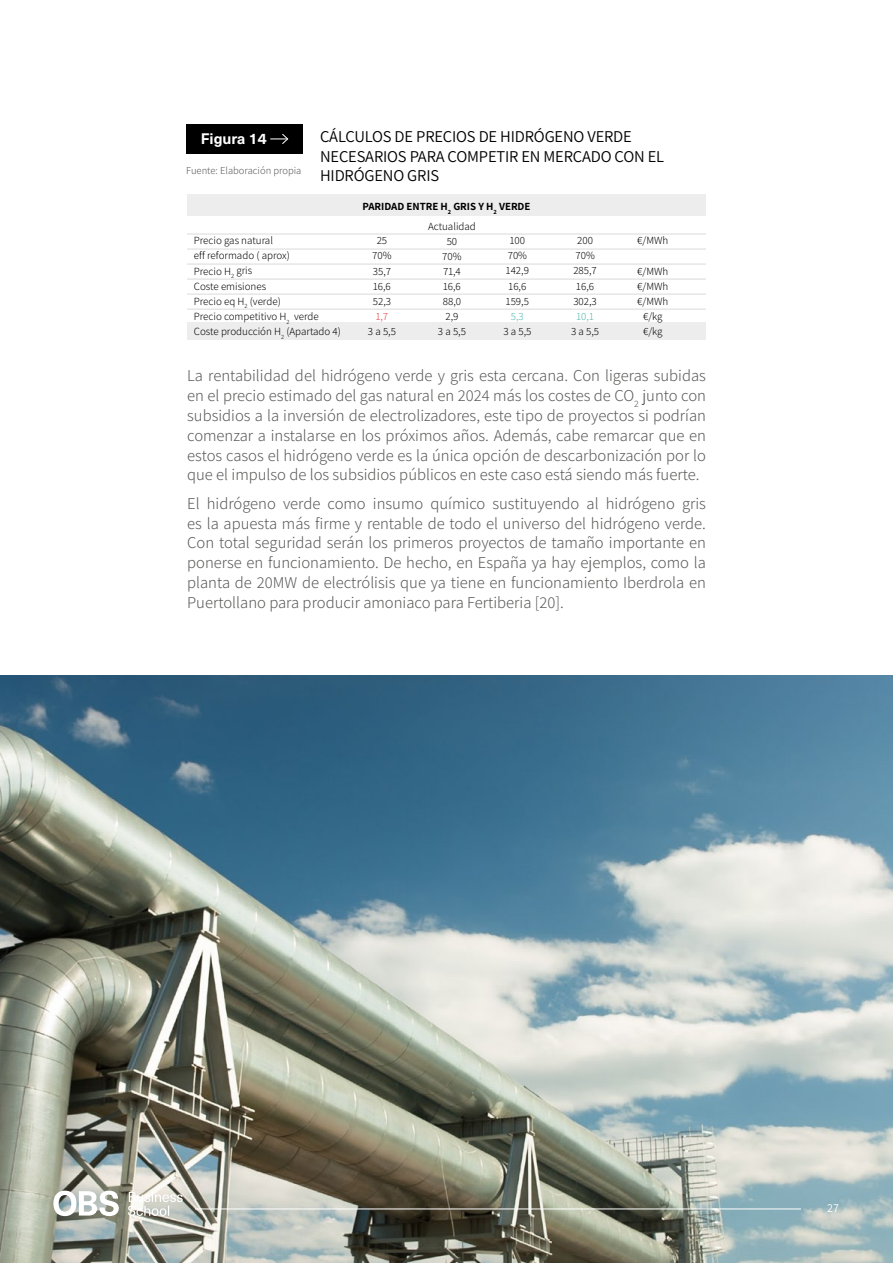
<style>
.page{position:relative;width:893px;height:1263px;background:#fff}
.page>*{position:absolute;margin:0;border:0;box-sizing:border-box;transform-origin:0 0}
.t1{font:300 16.5px/19.8px "Assistant";color:#575756;text-align:justify}
.t2{font:16.5px/19.8px "Assistant";letter-spacing:-.01em;color:#000}
.t3{font:700 15px "Neue Haas Unica Pro";color:#fff}
.t4{font:12px "Assistant";color:#fff}
.t5{font:300 10.95px/15.1px "Assistant";color:#000;text-align:center}
.t6{font:700 10.95px "Assistant";color:#000}
.t7{font:300 10.95px "Assistant";color:#4fbaad}
.t8{font:300 10.95px "Assistant";color:#e83f43}
.t9{font:300 10.5px "Assistant";color:#575756}
</style>
<div class="page">
<div style="left:186px;top:125px;width:117px;height:29px;background:#000"></div>
<svg style="left:270px;top:133px;width:19px;height:11px"></svg>
<div style="left:187px;top:195px;width:519px;height:21px;background:#ededed"></div>
<div style="left:187px;top:323px;width:519px;height:17px;background:#ededed"></div>
<hr style="left:187px;top:249px;width:519px;height:1px;background:#dadada">
<hr style="left:187px;top:234px;width:519px;height:1px;background:#dadada">
<hr style="left:187px;top:264px;width:519px;height:1px;background:#dadada">
<hr style="left:187px;top:279px;width:519px;height:1px;background:#dadada">
<hr style="left:187px;top:294px;width:519px;height:1px;background:#dadada">
<hr style="left:187px;top:309px;width:519px;height:1px;background:#dadada">
<img style="left:0;top:675px;width:893px;height:588px">
<hr style="left:195px;top:1208px;width:606px;height:1px;background:#fff">
<svg style="left:128px;top:1192px;width:55px;height:24px"></svg>
<svg style="left:53px;top:1190px;width:66px;height:26px"></svg>
<p class="t3" style="left:201px;top:130px;width:68px">Figura 14</p>
<p class="t2" style="left:320px;top:125px;width:346px">CÁLCULOS DE PRECIOS DE HIDRÓGENO VERDE<br>NECESARIOS PARA COMPETIR EN MERCADO CON EL<br>HIDRÓGENO GRIS</p>
<p class="t9" style="left:186px;top:164px;width:117px">Fuente: Elaboración propia</p>
<p class="t5" style="left:194px;top:232px;width:149px;text-align:left">Precio gas natural<br>eff reformado ( aprox)<br>Precio H<sub>2</sub> gris<br>Coste emisiones<br>Precio eq H<sub>2</sub> (verde)<br>Precio competitivo H<sub>2</sub> verde<br>Coste producción H<sub>2</sub> (Apartado 4)</p>
<p class="t6" style="left:362px;top:199px;width:170px">PARIDAD ENTRE H<sub>2</sub> GRIS Y H<sub>2</sub> VERDE</p>
<p class="t5" style="left:372px;top:232px;width:21px">25<br>70%<br>35,7<br>16,6<br>52,3</p>
<p class="t8" style="left:376px;top:309px;width:14px">1,7</p>
<p class="t5" style="left:368px;top:323px;width:30px">3 a 5,5</p>
<p class="t5" style="left:428px;top:218px;width:49px">Actualidad<br>50<br>70%<br>71,4<br>16,6<br>88,0<br>2,9<br>3 a 5,5</p>
<p class="t5" style="left:506px;top:232px;width:25px">100<br>70%<br>142,9<br>16,6<br>159,5</p>
<p class="t7" style="left:511px;top:309px;width:14px">5,3</p>
<p class="t5" style="left:503px;top:323px;width:30px">3 a 5,5</p>
<p class="t5" style="left:573px;top:232px;width:25px">200<br>70%<br>285,7<br>16,6<br>302,3</p>
<p class="t7" style="left:576px;top:309px;width:19px">10,1</p>
<p class="t5" style="left:571px;top:323px;width:30px">3 a 5,5</p>
<p class="t5" style="left:637px;top:232px;width:33px">€/MWh</p>
<p class="t5" style="left:637px;top:263px;width:33px">€/MWh €/MWh €/MWh €/kg €/kg</p>
<p class="t1" style="left:187px;top:365px;width:520px">La rentabilidad del hidrógeno verde y gris esta cercana. Con ligeras subidas en el precio estimado del gas natural en 2024 más los costes de CO<sub>2</sub> junto con subsidios a la inversión de electrolizadores, este tipo de proyectos si podrían comenzar a instalarse en los próximos años. Además, cabe remarcar que en estos casos el hidrógeno verde es la única opción de descarbonización por lo que el impulso de los subsidios públicos en este caso está siendo más fuerte.</p>
<p class="t1" style="left:187px;top:492px;width:520px">El hidrógeno verde como insumo químico sustituyendo al hidrógeno gris es la apuesta más firme y rentable de todo el universo del hidrógeno verde.<br>Con total seguridad serán los primeros proyectos de tamaño importante en ponerse en funcionamiento. De hecho, en España ya hay ejemplos, como la planta de 20MW de electrólisis que ya tiene en funcionamiento Iberdrola en Puertollano para producir amoniaco para Fertiberia [20].</p>
<p class="t4" style="left:827px;top:1200px;width:13px">27</p>
</div>
